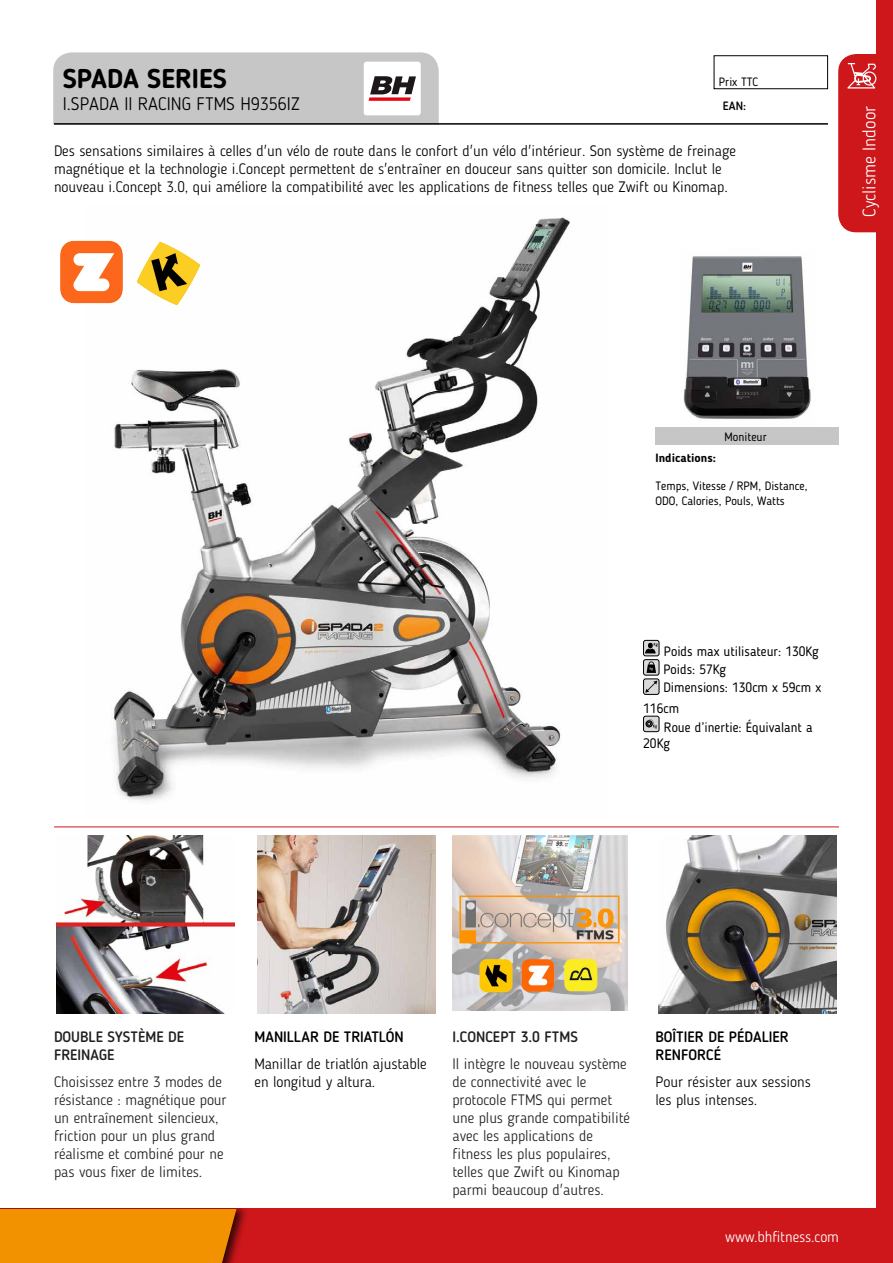
<style>
.page{position:relative;width:893px;height:1263px;background:#fff}
.page>*{position:absolute;margin:0;border:0;box-sizing:border-box;transform-origin:0 0}
.t1{font:700 27px "Blogger Sans";color:#000}
.t2{font:300 18px "Blogger Sans";color:#000}
.t3{font:300 18px "Blogger Sans";color:#fff}
.t4{font:300 15px/18px "Blogger Sans";color:#000}
.t5{font:300 15px/18px "Blogger Sans";color:#231f20}
.t6{font:500 15px/18px "Blogger Sans";color:#000}
.t7{font:500 15px/18px "Blogger Sans";color:#231f20}
.t8{font:300 15px "Blogger Sans";color:#fff}
.t9{font:13.5px/17.7px "Blogger Sans";color:#000}
.t10{font:12px/14.4px "Blogger Sans";color:#000}
.t11{font:700 12px "Blogger Sans";color:#000}
.t12{font:500 12px "Blogger Sans";color:#000}
</style>
<div class="page">
<img style="left:111px;top:217px;width:459px;height:584px">
<img style="left:679px;top:256px;width:136px;height:172px">
<img style="left:57px;top:835px;width:178px;height:179px">
<img style="left:257px;top:835px;width:178px;height:179px">
<img style="left:658px;top:835px;width:178px;height:179px">
<hr style="left:54px;top:123px;width:774px;height:2px;background:#000">
<hr style="left:54px;top:826px;width:785px;height:1px;background:#cd171a">
<div style="left:655px;top:428px;width:184px;height:17px;background:#c6c6c6"></div>
<svg style="left:53px;top:52px;width:386px;height:73px;background:#c4c2c3"></svg>
<div style="left:0;top:1209px;width:893px;height:54px;background:#cd171a"></div>
<div style="left:0;top:1209px;width:249px;height:54px;background:#000;opacity:.75"></div>
<div style="left:0;top:1209px;width:236px;height:54px;background:#f39200"></div>
<div style="left:876px;top:0;width:17px;height:1263px;background:#cd171a"></div>
<svg style="left:838px;top:54px;width:39px;height:178px;background:#cf2427"></svg>
<svg style="left:643px;top:640px;width:16px;height:16px"></svg>
<div style="left:643px;top:640px;width:16px;height:16px;border:1px solid #000;border-radius:2px"></div>
<svg style="left:645px;top:643px;width:13px;height:10px"></svg>
<div style="left:643px;top:660px;width:16px;height:15px;background:#dadada;border-radius:2px"></div>
<div style="left:643px;top:659px;width:16px;height:16px;border:1px solid #000;border-radius:2px"></div>
<svg style="left:647px;top:661px;width:9px;height:12px"></svg>
<div style="left:643px;top:679px;width:16px;height:15px;background:#dadada;border-radius:2px"></div>
<div style="left:643px;top:678px;width:16px;height:17px;border:1px solid #000;border-radius:2px"></div>
<svg style="left:645px;top:681px;width:12px;height:12px"></svg>
<svg style="left:643px;top:716px;width:16px;height:16px"></svg>
<div style="left:643px;top:716px;width:16px;height:16px;border:1px solid #000;border-radius:2px"></div>
<svg style="left:647px;top:719px;width:10px;height:9px"></svg>
<div style="left:714px;top:55px;width:114px;height:34px;border:1px solid #000"></div>
<img style="left:453px;top:835px;width:175px;height:175px">
<img style="left:60px;top:238px;width:65px;height:68px">
<img style="left:127px;top:232px;width:83px;height:83px">
<h1 class="t1" style="left:63px;top:63px;width:166px">SPADA SERIES</h1>
<p class="t2" style="left:63px;top:93px;width:238px">I.SPADA II RACING FTMS H9356IZ</p>
<p class="t4" style="left:54px;top:142px;width:684px">Des sensations similaires à celles d'un vélo de route dans le confort d'un vélo d'intérieur. Son système de freinage magnétique et la technologie i.Concept permettent de s'entraîner en douceur sans quitter son domicile. Inclut le nouveau i.Concept 3.0, qui améliore la compatibilité avec les applications de fitness telles que Zwift ou Kinomap.</p>
<p class="t10" style="left:719px;top:75px;width:41px">Prix TTC</p>
<p class="t12" style="left:723px;top:98px;width:25px">EAN:</p>
<p class="t3" style="left:859px;top:217px;width:113px;rotate:-90deg">Cyclisme Indoor</p>
<p class="t10" style="left:724px;top:429px;width:44px">Moniteur</p>
<p class="t11" style="left:655px;top:450px;width:62px">Indications:</p>
<p class="t10" style="left:655px;top:479px;width:154px">Temps, Vitesse / RPM, Distance,<br>ODO, Calories, Pouls, Watts</p>
<p class="t9" style="left:663px;top:643px;width:159px">Poids max utilisateur: 130Kg<br>Poids: 57Kg<br>Dimensions: 130cm x 59cm x</p>
<p class="t9" style="left:664px;top:698px;width:150px;line-height:19.2px;text-indent:-21px">116cm<br>Roue d’inertie: Équivalant a</p>
<p class="t9" style="left:643px;top:735px;width:28px">20Kg</p>
<p class="t7" style="left:54px;top:1028px;width:132px">DOUBLE SYSTÈME DE<br>FREINAGE</p>
<p class="t5" style="left:54px;top:1072px;width:174px">Choisissez entre 3 modes de résistance : magnétique pour un entraînement silencieux, friction pour un plus grand réalisme et combiné pour ne pas vous fixer de limites.</p>
<p class="t6" style="left:254px;top:1028px;width:151px">MANILLAR DE TRIATLÓN</p>
<p class="t4" style="left:254px;top:1054px;width:174px">Manillar de triatlón ajustable en longitud y altura.</p>
<p class="t7" style="left:452px;top:1028px;width:127px">I.CONCEPT 3.0 FTMS</p>
<p class="t5" style="left:452px;top:1055px;width:179px">Il intègre le nouveau système de connectivité avec le protocole FTMS qui permet une plus grande compatibilité avec les applications de fitness les plus populaires, telles que Zwift ou Kinomap parmi beaucoup d'autres.</p>
<p class="t6" style="left:655px;top:1028px;width:135px">BOÎTIER DE PÉDALIER<br>RENFORCÉ</p>
<p class="t4" style="left:655px;top:1073px;width:157px">Pour résister aux sessions les plus intenses.</p>
<p class="t8" style="left:725px;top:1228px;width:115px">www.bhfitness.com</p>
</div>
